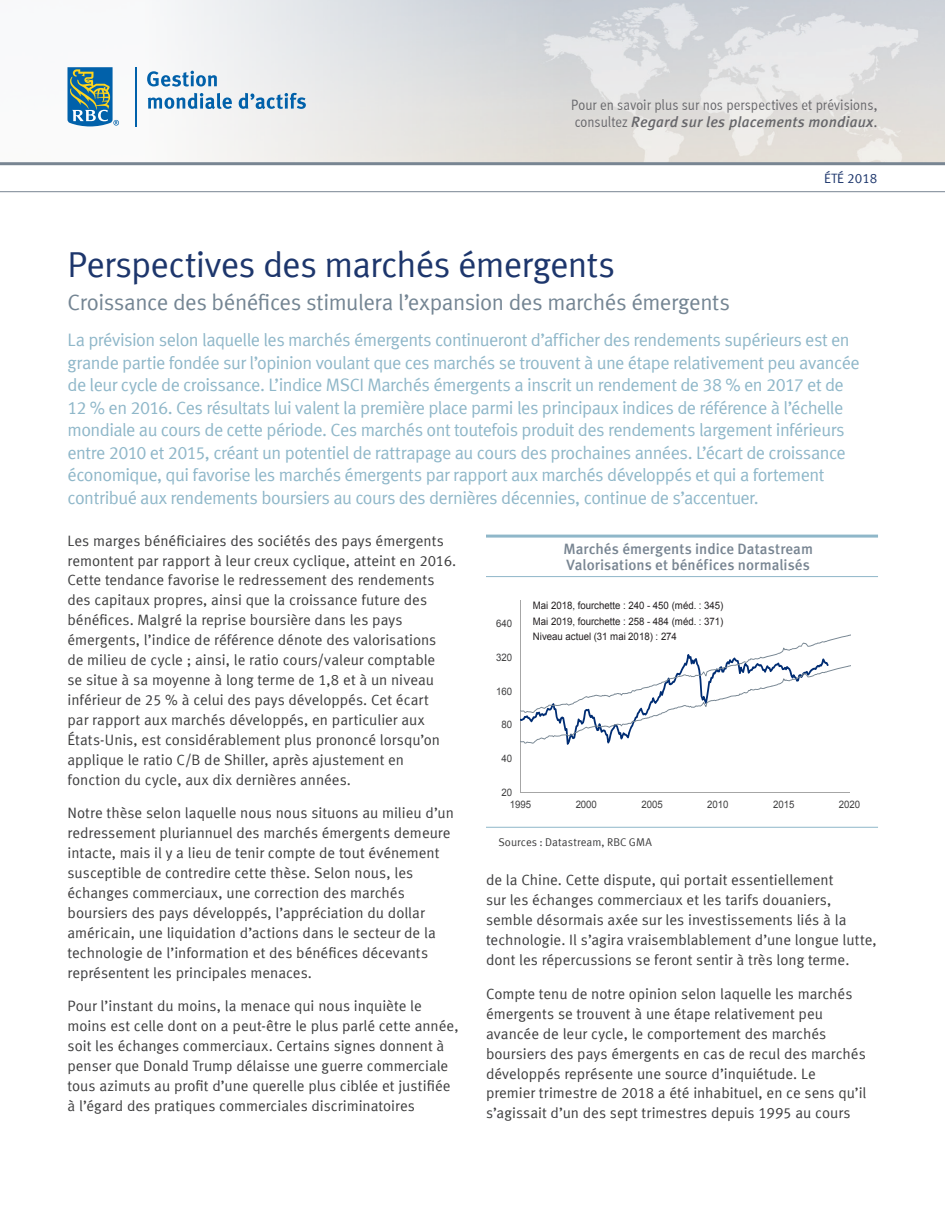
<style>
.page{position:relative;width:945px;height:1215px;background:#fff}
.page>*{position:absolute;margin:0;border:0;box-sizing:border-box;transform-origin:0 0}
.Primary_Headline{font:36px "Meta Normal LF";letter-spacing:-.02em;color:#1d366c}
.Primary_Headline-2{font:22.5px "Meta Normal LF";letter-spacing:-.02em;color:#748593}
.Primary_Headline-3{font:18px/22.5px "Meta Normal LF";letter-spacing:-.03em;color:#8fb7c9}
.Copy{font:15px/20px "Meta Normal LF";color:#3e3e3f}
.Advisor_use_only{font:15px/16.5px "Meta Cond Normal LF";letter-spacing:.005em;color:#67676b}
.Chart_Table_Title{font:15px "Meta Medium LF";letter-spacing:.005em;color:#788592}
.t1{font:13.5px "Meta Normal LF";color:#1d366c}
.Chart_Table_Text{font:11.25px "Meta Normal LF";letter-spacing:.01em;color:#3e3e3f}
.t2{font:10.35px/15.5px "Arial";color:#231f20;text-align:justify;scale:.93 1}
.t3{font:10.35px "Arial";letter-spacing:-.005em;color:#3f3f40;scale:.93 1}
.s1{font-family:"Meta Medium LF";font-style:italic}
.s2{font-family:"Meta Normal LF"}
</style>
<div class="page">
<img style="left:67px;top:0;width:878px;height:162px">
<hr style="left:0;top:162px;width:945px;height:3px;background:#788592">
<svg style="left:68px;top:67px;width:51px;height:59px"></svg>
<hr style="left:135px;top:67px;width:2px;height:59px;background:#0161aa">
<svg style="left:147px;top:71px;width:70px;height:16px"></svg>
<svg style="left:148px;top:93px;width:84px;height:16px"></svg>
<svg style="left:239px;top:93px;width:67px;height:16px"></svg>
<hr style="left:0;top:191px;width:945px;height:1px;background:#788592">
<hr style="left:486px;top:535px;width:392px;height:3px;background:#8fb7c9">
<hr style="left:486px;top:576px;width:392px;height:1px;background:#8fb7c9">
<hr style="left:486px;top:827px;width:392px;height:1px;background:#8fb7c9">
<hr style="left:520px;top:601px;width:1px;height:192px;background:#a6a6a6">
<hr style="left:520px;top:793px;width:330px;height:1px;background:#a6a6a6">
<svg style="left:520px;top:634px;width:330px;height:111px"></svg>
<p class="Advisor_use_only" style="left:571px;top:97px;width:308px">Pour en savoir plus sur nos perspectives et prévisions, consultez <span class="s1">Regard sur les placements mondiaux</span><span class="s2">.</span></p>
<p class="t1" style="left:824px;top:170px;width:55px">ÉTÉ 2018</p>
<p class="Primary_Headline" style="left:68px;top:244px;width:549px">Perspectives des marchés émergents</p>
<p class="Primary_Headline-2" style="left:68px;top:289px;width:664px">Croissance des bénéfices stimulera l’expansion des marchés émergents</p>
<p class="Primary_Headline-3" style="left:68px;top:328px;width:794px">La prévision selon laquelle les marchés émergents continueront d’afficher des rendements supérieurs est en grande partie fondée sur l’opinion voulant que ces marchés se trouvent à une étape relativement peu avancée de leur cycle de croissance. L’indice MSCI Marchés émergents a inscrit un rendement de 38 % en 2017 et de 12 % en 2016. Ces résultats lui valent la première place parmi les principaux indices de référence à l’échelle mondiale au cours de cette période. Ces marchés ont toutefois produit des rendements largement inférieurs entre 2010 et 2015, créant un potentiel de rattrapage au cours des prochaines années. L’écart de croissance économique, qui favorise les marchés émergents par rapport aux marchés développés et qui a fortement contribué aux rendements boursiers au cours des dernières décennies, continue de s’accentuer.</p>
<p class="Copy" style="left:68px;top:530px;width:390px">Les marges bénéficiaires des sociétés des pays émergents remontent par rapport à leur creux cyclique, atteint en 2016.<br>Cette tendance favorise le redressement des rendements des capitaux propres, ainsi que la croissance future des bénéfices. Malgré la reprise boursière dans les pays émergents, l’indice de référence dénote des valorisations<br>de milieu de cycle ; ainsi, le ratio cours/valeur comptable<br>se situe à sa moyenne à long terme de 1,8 et à un niveau inférieur de 25 % à celui des pays développés. Cet écart<br>par rapport aux marchés développés, en particulier aux États-Unis, est considérablement plus prononcé lorsqu’on applique le ratio C/B de Shiller, après ajustement en fonction du cycle, aux dix dernières années.</p>
<p class="Copy" style="left:68px;top:803px;width:388px">Notre thèse selon laquelle nous nous situons au milieu d’un redressement pluriannuel des marchés émergents demeure intacte, mais il y a lieu de tenir compte de tout événement susceptible de contredire cette thèse. Selon nous, les échanges commerciaux, une correction des marchés boursiers des pays développés, l’appréciation du dollar américain, une liquidation d’actions dans le secteur de la technologie de l’information et des bénéfices décevants représentent les principales menaces.</p>
<p class="Copy" style="left:68px;top:996px;width:393px">Pour l’instant du moins, la menace qui nous inquiète le moins est celle dont on a peut-être le plus parlé cette année, soit les échanges commerciaux. Certains signes donnent à penser que Donald Trump délaisse une guerre commerciale tous azimuts au profit d’une querelle plus ciblée et justifiée à l’égard des pratiques commerciales discriminatoires</p>
<p class="Chart_Table_Title" style="left:563px;top:540px;width:251px">Marchés émergents indice Datastream</p>
<p class="Chart_Table_Title" style="left:567px;top:556px;width:245px">Valorisations et bénéfices normalisés</p>
<p class="t2" style="left:533px;top:598px;width:206px">Mai 2018, fourchette : 240 - 450 (méd. : 345)<br>Mai 2019, fourchette : 258 - 484 (méd. : 371)<br>Niveau actuel (31 mai 2018) : 274</p>
<p class="t3" style="left:496px;top:616px;width:19px">640</p>
<p class="t3" style="left:496px;top:650px;width:19px">320</p>
<p class="t3" style="left:496px;top:684px;width:19px">160</p>
<p class="t3" style="left:502px;top:718px;width:13px">80</p>
<p class="t3" style="left:502px;top:752px;width:13px">40</p>
<p class="t3" style="left:502px;top:786px;width:13px">20</p>
<p class="t3" style="left:510px;top:798px;width:24px">1995</p>
<p class="t3" style="left:576px;top:798px;width:24px">2000</p>
<p class="t3" style="left:641px;top:798px;width:24px">2005</p>
<p class="t3" style="left:707px;top:798px;width:24px">2010</p>
<p class="t3" style="left:773px;top:798px;width:24px">2015</p>
<p class="t3" style="left:839px;top:798px;width:24px">2020</p>
<p class="Chart_Table_Text" style="left:498px;top:836px;width:155px">Sources : Datastream, RBC GMA</p>
<p class="Copy" style="left:486px;top:870px;width:392px">de la Chine. Cette dispute, qui portait essentiellement<br>sur les échanges commerciaux et les tarifs douaniers, semble désormais axée sur les investissements liés à la technologie. Il s’agira vraisemblablement d’une longue lutte, dont les répercussions se feront sentir à très long terme.</p>
<p class="Copy" style="left:486px;top:983px;width:382px">Compte tenu de notre opinion selon laquelle les marchés émergents se trouvent à une étape relativement peu avancée de leur cycle, le comportement des marchés boursiers des pays émergents en cas de recul des marchés développés représente une source d’inquiétude. Le premier trimestre de 2018 a été inhabituel, en ce sens qu’il s’agissait d’un des sept trimestres depuis 1995 au cours</p>
</div>
